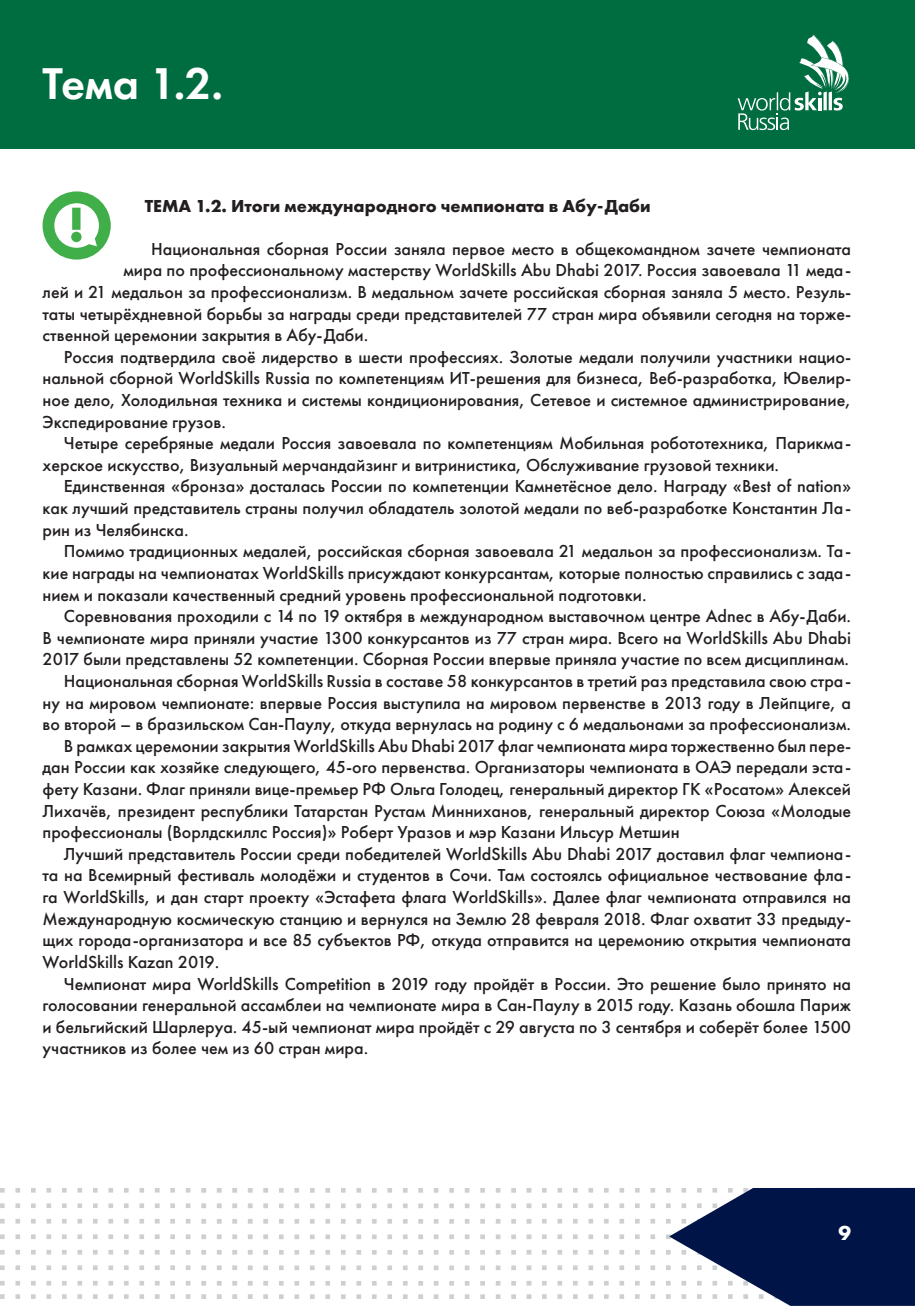
<style>
.page{position:relative;width:915px;height:1306px;background:#fff}
.page>*{position:absolute;margin:0;border:0;box-sizing:border-box;transform-origin:0 0}
.t1{font:600 46.2px "Futura PT";color:#fff}
.t2{font:700 21px "Futura PT";color:#fff}
.t3{font:500 18px "Futura PT";color:#231f20}
.t4{font:700 18px "Futura PT";color:#231f20}
</style>
<div class="page">
<svg style="left:0;top:1187px;width:914px;height:118px"></svg>
<div style="left:0;top:0;width:914px;height:149px;background:#006d41"></div>
<svg style="left:737px;top:34px;width:113px;height:96px"></svg>
<svg style="left:43px;top:191px;width:68px;height:68px"></svg>
<h1 class="t1" style="left:43px;top:55px;width:182px">Тема 1.2.</h1>
<p class="t4" style="left:145px;top:194px;width:507px">ТЕМА 1.2. Итоги международного чемпионата в Абу-Даби</p>
<p class="t3" style="left:151px;top:238px;width:701px">Национальная сборная России заняла первое место в общекомандном зачете чемпионата</p>
<p class="t3" style="left:123px;top:259px;width:728px">мира по профессиональному мастерству WorldSkills Abu Dhabi 2017. Россия завоевала 11 меда-</p>
<p class="t3" style="left:43px;top:281px;width:809px">лей и 21 медальон за профессионализм. В медальном зачете российская сборная заняла 5 место. Резуль-</p>
<p class="t3" style="left:43px;top:303px;width:809px">таты четырёхдневной борьбы за награды среди представителей 77 стран мира объявили сегодня на торже-</p>
<p class="t3" style="left:43px;top:324px;width:327px">ственной церемонии закрытия в Абу-Даби.</p>
<p class="t3" style="left:64px;top:346px;width:788px">Россия подтвердила своё лидерство в шести профессиях. Золотые медали получили участники нацио-</p>
<p class="t3" style="left:43px;top:367px;width:809px">нальной сборной WorldSkills Russia по компетенциям ИТ-решения для бизнеса, Веб-разработка, Ювелир-</p>
<p class="t3" style="left:43px;top:389px;width:809px">ное дело, Холодильная техника и системы кондиционирования, Сетевое и системное администрирование,</p>
<p class="t3" style="left:43px;top:411px;width:185px">Экспедирование грузов.</p>
<p class="t3" style="left:64px;top:432px;width:788px">Четыре серебряные медали Россия завоевала по компетенциям Мобильная робототехника, Парикма-</p>
<p class="t3" style="left:43px;top:454px;width:737px">херское искусство, Визуальный мерчандайзинг и витринистика, Обслуживание грузовой техники.</p>
<p class="t3" style="left:64px;top:475px;width:788px">Единственная «бронза» досталась России по компетенции Камнетёсное дело. Награду «Best of nation»</p>
<p class="t3" style="left:43px;top:497px;width:809px">как лучший представитель страны получил обладатель золотой медали по веб-разработке Константин Ла-</p>
<p class="t3" style="left:43px;top:519px;width:147px">рин из Челябинска.</p>
<p class="t3" style="left:64px;top:540px;width:788px">Помимо традиционных медалей, российская сборная завоевала 21 медальон за профессионализм. Та-</p>
<p class="t3" style="left:43px;top:562px;width:809px">кие награды на чемпионатах WorldSkills присуждают конкурсантам, которые полностью справились с зада-</p>
<p class="t3" style="left:43px;top:583px;width:605px">нием и показали качественный средний уровень профессиональной подготовки.</p>
<p class="t3" style="left:64px;top:605px;width:788px">Соревнования проходили с 14 по 19 октября в международном выставочном центре Adnec в Абу-Даби.</p>
<p class="t3" style="left:43px;top:627px;width:809px">В чемпионате мира приняли участие 1300 конкурсантов из 77 стран мира. Всего на WorldSkills Abu Dhabi</p>
<p class="t3" style="left:43px;top:648px;width:807px">2017 были представлены 52 компетенции. Сборная России впервые приняла участие по всем дисциплинам.</p>
<p class="t3" style="left:64px;top:670px;width:788px">Национальная сборная WorldSkills Russia в составе 58 конкурсантов в третий раз представила свою стра-</p>
<p class="t3" style="left:43px;top:691px;width:809px">ну на мировом чемпионате: впервые Россия выступила на мировом первенстве в 2013 году в Лейпциге, а</p>
<p class="t3" style="left:43px;top:713px;width:809px">во второй – в бразильском Сан-Паулу, откуда вернулась на родину с 6 медальонами за профессионализм.</p>
<p class="t3" style="left:64px;top:735px;width:788px">В рамках церемонии закрытия WorldSkills Abu Dhabi 2017 флаг чемпионата мира торжественно был пере-</p>
<p class="t3" style="left:43px;top:756px;width:809px">дан России как хозяйке следующего, 45-ого первенства. Организаторы чемпионата в ОАЭ передали эста-</p>
<p class="t3" style="left:43px;top:778px;width:809px">фету Казани. Флаг приняли вице-премьер РФ Ольга Голодец, генеральный директор ГК «Росатом» Алексей</p>
<p class="t3" style="left:43px;top:799px;width:809px">Лихачёв, президент республики Татарстан Рустам Минниханов, генеральный директор Союза «Молодые</p>
<p class="t3" style="left:43px;top:821px;width:638px">профессионалы (Ворлдскиллс Россия)» Роберт Уразов и мэр Казани Ильсур Метшин</p>
<p class="t3" style="left:64px;top:843px;width:788px">Лучший представитель России среди победителей WorldSkills Abu Dhabi 2017 доставил флаг чемпиона-</p>
<p class="t3" style="left:43px;top:864px;width:809px">та на Всемирный фестиваль молодёжи и студентов в Сочи. Там состоялсь официальное чествование фла-</p>
<p class="t3" style="left:43px;top:886px;width:809px">га WorldSkills, и дан старт проекту «Эстафета флага WorldSkills». Далее флаг чемпионата отправился на</p>
<p class="t3" style="left:43px;top:907px;width:809px">Международную космическую станцию и вернулся на Землю 28 февраля 2018. Флаг охватит 33 предыду-</p>
<p class="t3" style="left:43px;top:929px;width:809px">щих города-организатора и все 85 субъектов РФ, откуда отправится на церемонию открытия чемпионата</p>
<p class="t3" style="left:43px;top:951px;width:178px">WorldSkills Kazan 2019.</p>
<p class="t3" style="left:64px;top:972px;width:788px">Чемпионат мира WorldSkills Competition в 2019 году пройдёт в России. Это решение было принято на</p>
<p class="t3" style="left:43px;top:994px;width:809px">голосовании генеральной ассамблеи на чемпионате мира в Сан-Паулу в 2015 году. Казань обошла Париж</p>
<p class="t3" style="left:43px;top:1015px;width:809px">и бельгийский Шарлеруа. 45-ый чемпионат мира пройдёт с 29 августа по 3 сентября и соберёт более 1500</p>
<p class="t3" style="left:43px;top:1037px;width:327px">участников из более чем из 60 стран мира.</p>
<p class="t2" style="left:838px;top:1219px;width:14px">9</p>
</div>
